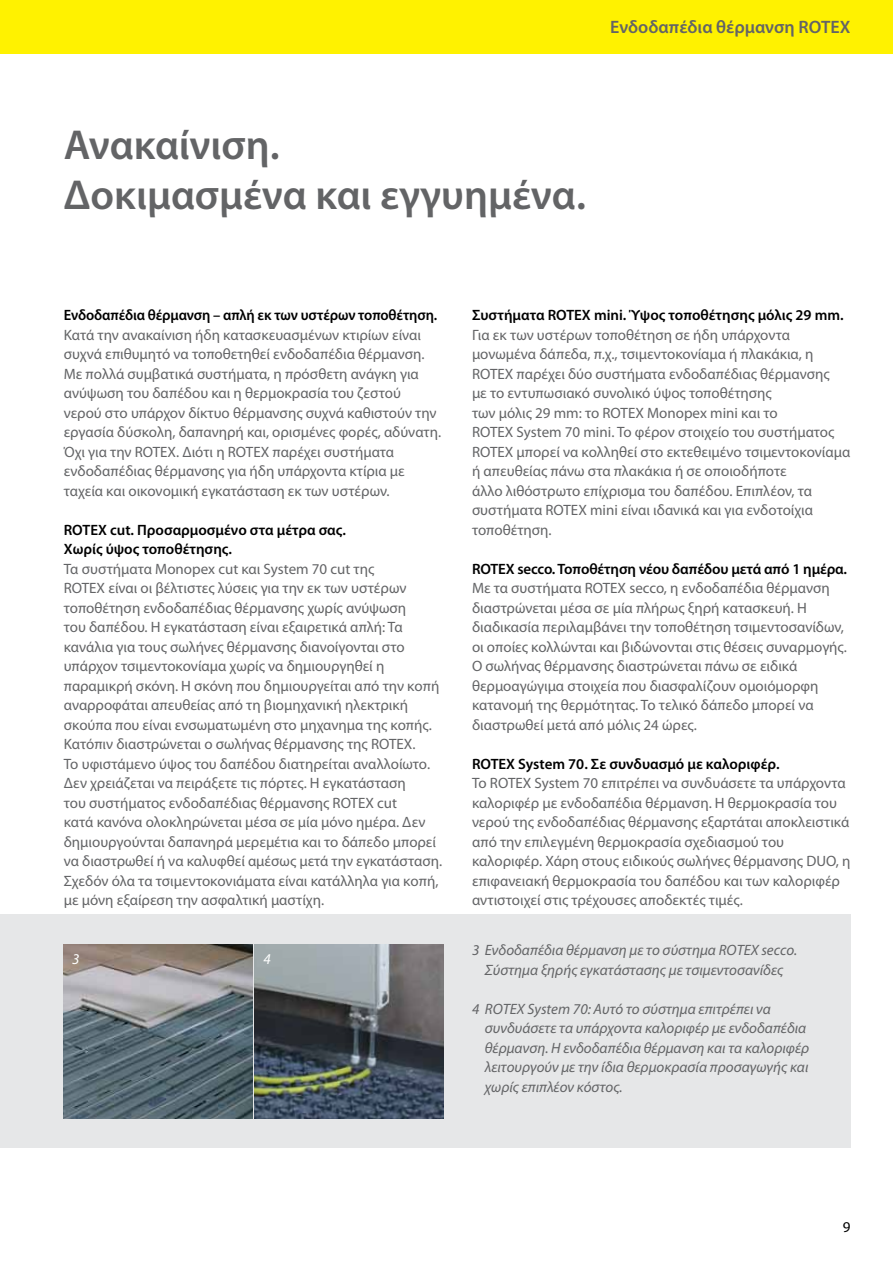
<style>
.page{position:relative;width:893px;height:1263px;background:#fff}
.page>*{position:absolute;margin:0;border:0;box-sizing:border-box;transform-origin:0 0}
.t1{font:600 42px/50.4px "Myriad Pro";color:#636466}
.t2{font:600 18px "Myriad Pro";color:#636466}
.t3{font:15px/19.5px "Myriad Pro";color:#636466}
.t4{font:italic 15px/19.5px "Myriad Pro";color:#636466;text-align:center}
.t5{font:600 15px/19.5px "Myriad Pro";letter-spacing:-.005em;color:#000}
.t6{font:italic 15px "Myriad Pro";color:#fff}
.t7{font:15px "Myriad Pro";color:#000}
</style>
<div class="page">
<div style="left:0;top:0;width:893px;height:53px;background:#fff200"></div>
<div style="left:0;top:914px;width:850px;height:234px;background:#e6e7e8"></div>
<img style="left:64px;top:944px;width:189px;height:174px">
<svg style="left:254px;top:944px;width:189px;height:174px;background:#5c6368"></svg>
<p class="t2" style="left:610px;top:17px;width:242px">Ενδοδαπέδια θέρμανση ROTEX</p>
<h1 class="t1" style="left:64px;top:120px;width:524px">Ανακαίνιση.<br>Δοκιμασμένα και εγγυημένα.</h1>
<p class="t5" style="left:64px;top:306px;width:375px">Ενδοδαπέδια θέρμανση – απλή εκ των υστέρων τοποθέτηση.</p>
<p class="t3" style="left:64px;top:325px;width:379px">Κατά την ανακαίνιση ήδη κατασκευασμένων κτιρίων είναι συχνά επιθυμητό να τοποθετηθεί ενδοδαπέδια θέρμανση.<br>Με πολλά συμβατικά συστήματα, η πρόσθετη ανάγκη για ανύψωση του δαπέδου και η θερμοκρασία του ζεστού νερού στο υπάρχον δίκτυο θέρμανσης συχνά καθιστούν την εργασία δύσκολη, δαπανηρή και, ορισμένες φορές, αδύνατη.<br>Όχι για την ROTEX. Διότι η ROTEX παρέχει συστήματα ενδοδαπέδιας θέρμανσης για ήδη υπάρχοντα κτίρια με ταχεία και οικονομική εγκατάσταση εκ των υστέρων.</p>
<p class="t5" style="left:64px;top:520px;width:284px">ROTEX cut. Προσαρμοσμένο στα μέτρα σας.<br>Χωρίς ύψος τοποθέτησης.</p>
<p class="t3" style="left:64px;top:559px;width:380px">Τα συστήματα Monopex cut και System 70 cut της<br>ROTEX είναι οι βέλτιστες λύσεις για την εκ των υστέρων τοποθέτηση ενδοδαπέδιας θέρμανσης χωρίς ανύψωση<br>του δαπέδου. Η εγκατάσταση είναι εξαιρετικά απλή: Τα κανάλια για τους σωλήνες θέρμανσης διανοίγονται στο υπάρχον τσιμεντοκονίαμα χωρίς να δημιουργηθεί η παραμικρή σκόνη. Η σκόνη που δημιουργείται από την κοπή αναρροφάται απευθείας από τη βιομηχανική ηλεκτρική σκούπα που είναι ενσωματωμένη στο μηχανημα της κοπής.<br>Κατόπιν διαστρώνεται ο σωλήνας θέρμανσης της ROTEX.<br>Το υφιστάμενο ύψος του δαπέδου διατηρείται αναλλοίωτο.<br>Δεν χρειάζεται να πειράξετε τις πόρτες. Η εγκατάσταση<br>του συστήματος ενδοδαπέδιας θέρμανσης ROTEX cut<br>κατά κανόνα ολοκληρώνεται μέσα σε μία μόνο ημέρα. Δεν δημιουργούνται δαπανηρά μερεμέτια και το δάπεδο μπορεί να διαστρωθεί ή να καλυφθεί αμέσως μετά την εγκατάσταση.<br>Σχεδόν όλα τα τσιμεντοκονιάματα είναι κατάλληλα για κοπή, με μόνη εξαίρεση την ασφαλτική μαστίχη.</p>
<p class="t6" style="left:72px;top:951px;width:9px">3</p>
<p class="t6" style="left:264px;top:951px;width:9px">4</p>
<p class="t5" style="left:472px;top:306px;width:373px">Συστήματα ROTEX mini. Ύψος τοποθέτησης μόλις 29 mm.</p>
<p class="t3" style="left:472px;top:325px;width:380px">Για εκ των υστέρων τοποθέτηση σε ήδη υπάρχοντα μονωμένα δάπεδα, π.χ., τσιμεντοκονίαμα ή πλακάκια, η ROTEX παρέχει δύο συστήματα ενδοδαπέδιας θέρμανσης<br>με το εντυπωσιακό συνολικό ύψος τοποθέτησης<br>των μόλις 29 mm: το ROTEX Monopex mini και το<br>ROTEX System 70 mini. Το φέρον στοιχείο του συστήματος ROTEX μπορεί να κολληθεί στο εκτεθειμένο τσιμεντοκονίαμα ή απευθείας πάνω στα πλακάκια ή σε οποιοδήποτε<br>άλλο λιθόστρωτο επίχρισμα του δαπέδου. Επιπλέον, τα συστήματα ROTEX mini είναι ιδανικά και για ενδοτοίχια τοποθέτηση.</p>
<p class="t5" style="left:472px;top:559px;width:377px">ROTEX secco. Τοποθέτηση νέου δαπέδου μετά από 1 ημέρα.</p>
<p class="t3" style="left:472px;top:579px;width:376px">Με τα συστήματα ROTEX secco, η ενδοδαπέδια θέρμανση διαστρώνεται μέσα σε μία πλήρως ξηρή κατασκευή. Η διαδικασία περιλαμβάνει την τοποθέτηση τσιμεντοσανίδων, οι οποίες κολλώνται και βιδώνονται στις θέσεις συναρμογής.<br>Ο σωλήνας θέρμανσης διαστρώνεται πάνω σε ειδικά θερμοαγώγιμα στοιχεία που διασφαλίζουν ομοιόμορφη κατανομή της θερμότητας. Το τελικό δάπεδο μπορεί να διαστρωθεί μετά από μόλις 24 ώρες.</p>
<p class="t5" style="left:472px;top:754px;width:309px">ROTEX System 70. Σε συνδυασμό με καλοριφέρ.</p>
<p class="t3" style="left:472px;top:774px;width:380px">Το ROTEX System 70 επιτρέπει να συνδυάσετε τα υπάρχοντα καλοριφέρ με ενδοδαπέδια θέρμανση. Η θερμοκρασία του νερού της ενδοδαπέδιας θέρμανσης εξαρτάται αποκλειστικά από την επιλεγμένη θερμοκρασία σχεδιασμού του καλοριφέρ. Χάρη στους ειδικούς σωλήνες θέρμανσης DUO, η επιφανειακή θερμοκρασία του δαπέδου και των καλοριφέρ αντιστοιχεί στις τρέχουσες αποδεκτές τιμές.</p>
<p class="t4" style="left:472px;top:941px;width:327px">3 Ενδοδαπέδια θέρμανση με το σύστημα ROTEX secco.<br>Σύστημα ξηρής εγκατάστασης με τσιμεντοσανίδες</p>
<p class="t4" style="left:485px;top:999px;width:326px;text-align:left;text-indent:-13px">4 ROTEX System 70: Αυτό το σύστημα επιτρέπει να συνδυάσετε τα υπάρχοντα καλοριφέρ με ενδοδαπέδια θέρμανση. Η ενδοδαπέδια θέρμανση και τα καλοριφέρ λειτουργούν με την ίδια θερμοκρασία προσαγωγής και χωρίς επιπλέον κόστος.</p>
<p class="t7" style="left:843px;top:1219px;width:9px">9</p>
</div>
